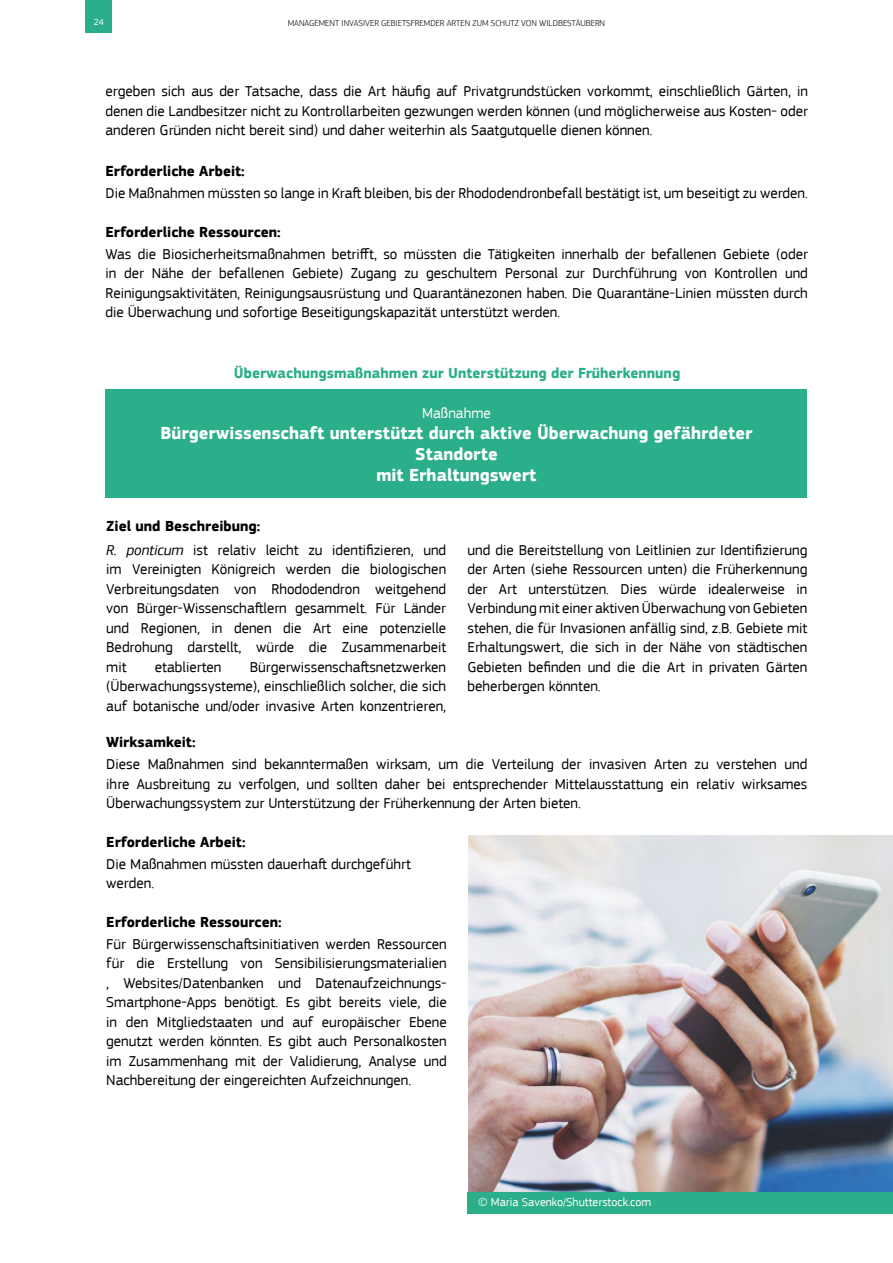
<style>
.page{position:relative;width:893px;height:1263px;background:#fff}
.page>*{position:absolute;margin:0;border:0;box-sizing:border-box;transform-origin:0 0}
.t1{font:700 18px/21px "EC Square Sans Pro";color:#fff;text-align:center}
.t2{font:15px/19.5px "EC Square Sans Pro";color:#000;text-align:justify}
.t3{font:700 15px "EC Square Sans Pro";color:#000}
.t4{font:700 15px "EC Square Sans Pro";color:#2bae8a}
.t5{font:15px "EC Square Sans Pro";color:#fefefe}
.t6{font:12px "EC Square Sans Pro";color:#fff}
.t7{font:300 9px "EC Square Sans Pro";color:#000}
.t8{font:9px "EC Square Sans Pro";color:#fff}
.s1{font-style:italic}
</style>
<div class="page">
<div style="left:85px;top:0;width:27px;height:33px;background:#2bae8a"></div>
<img style="left:468px;top:836px;width:425px;height:357px">
<div style="left:467px;top:1193px;width:426px;height:21px;background:#2bae8a"></div>
<div style="left:105px;top:390px;width:702px;height:108px;background:#2bae8a"></div>
<p class="t8" style="left:94px;top:17px;width:12px">24</p>
<p class="t7" style="left:288px;top:18px;width:319px">MANAGEMENT INVASIVER GEBIETSFREMDER ARTEN ZUM SCHUTZ VON WILDBESTÄUBERN</p>
<p class="t2" style="left:105px;top:82px;width:704px">ergeben sich aus der Tatsache, dass die Art häufig auf Privatgrundstücken vorkommt, einschließlich Gärten, in denen die Landbesitzer nicht zu Kontrollarbeiten gezwungen werden können (und möglicherweise aus Kosten- oder anderen Gründen nicht bereit sind) und daher weiterhin als Saatgutquelle dienen können.</p>
<p class="t3" style="left:105px;top:162px;width:141px">Erforderliche Arbeit:</p>
<p class="t2" style="left:105px;top:183px;width:704px">Die Maßnahmen müssten so lange in Kraft bleiben, bis der Rhododendronbefall bestätigt ist, um beseitigt zu werden.</p>
<p class="t3" style="left:105px;top:223px;width:177px">Erforderliche Ressourcen:</p>
<p class="t2" style="left:105px;top:244px;width:704px">Was die Biosicherheitsmaßnahmen betrifft, so müssten die Tätigkeiten innerhalb der befallenen Gebiete (oder in der Nähe der befallenen Gebiete) Zugang zu geschultem Personal zur Durchführung von Kontrollen und Reinigungsaktivitäten, Reinigungsausrüstung und Quarantänezonen haben. Die Quarantäne-Linien müssten durch die Überwachung und sofortige Beseitigungskapazität unterstützt werden.</p>
<p class="t4" style="left:234px;top:364px;width:448px">Überwachungsmaßnahmen zur Unterstützung der Früherkennung</p>
<p class="t5" style="left:422px;top:404px;width:70px">Maßnahme</p>
<p class="t1" style="left:160px;top:423px;width:594px">Bürgerwissenschaft unterstützt durch aktive Überwachung gefährdeter<br>Standorte<br>mit Erhaltungswert</p>
<p class="t3" style="left:106px;top:517px;width:155px">Ziel und Beschreibung:</p>
<p class="t2" style="left:106px;top:540px;width:341px"><span class="s1">R. ponticum</span> ist relativ leicht zu identifizieren, und im Vereinigten Königreich werden die biologischen Verbreitungsdaten von Rhododendron weitgehend von Bürger-Wissenschaftlern gesammelt. Für Länder und Regionen, in denen die Art eine potenzielle Bedrohung darstellt, würde die Zusammenarbeit mit</p>
<p class="t2" style="left:106px;top:657px;width:341px;text-indent:143px">Bürgerwissenschaftsnetzwerken (Überwachungssysteme), einschließlich solcher, die sich auf botanische und/oder invasive Arten konzentrieren,</p>
<p class="t2" style="left:155px;top:657px;width:68px">etablierten</p>
<p class="t2" style="left:467px;top:540px;width:341px">und die Bereitstellung von Leitlinien zur Identifizierung der Arten (siehe Ressourcen unten) die Früherkennung der Art unterstützen. Dies würde idealerweise in Verbindung mit einer aktiven Überwachung von Gebieten stehen, die für Invasionen anfällig sind, z.B. Gebiete mit Erhaltungswert, die sich in der Nähe von städtischen Gebieten befinden und die die Art in privaten Gärten beherbergen könnten.</p>
<p class="t3" style="left:106px;top:733px;width:91px">Wirksamkeit:</p>
<p class="t2" style="left:106px;top:754px;width:703px">Diese Maßnahmen sind bekanntermaßen wirksam, um die Verteilung der invasiven Arten zu verstehen und ihre Ausbreitung zu verfolgen, und sollten daher bei entsprechender Mittelausstattung ein relativ wirksames Überwachungssystem zur Unterstützung der Früherkennung der Arten bieten.</p>
<p class="t3" style="left:106px;top:833px;width:141px">Erforderliche Arbeit:</p>
<p class="t2" style="left:106px;top:854px;width:306px">Die Maßnahmen müssten dauerhaft durchgeführt werden.</p>
<p class="t3" style="left:106px;top:913px;width:177px">Erforderliche Ressourcen:</p>
<p class="t2" style="left:106px;top:934px;width:342px">Für Bürgerwissenschaftsinitiativen werden Ressourcen für die Erstellung von Sensibilisierungsmaterialien , Websites/Datenbanken und Datenaufzeichnungs-Smartphone-Apps benötigt. Es gibt bereits viele, die in den Mitgliedstaaten und auf europäischer Ebene genutzt werden könnten. Es gibt auch Personalkosten im Zusammenhang mit der Validierung, Analyse und Nachbereitung der eingereichten Aufzeichnungen.</p>
<p class="t6" style="left:478px;top:1195px;width:174px">© Maria Savenko/Shutterstock.com</p>
</div>
